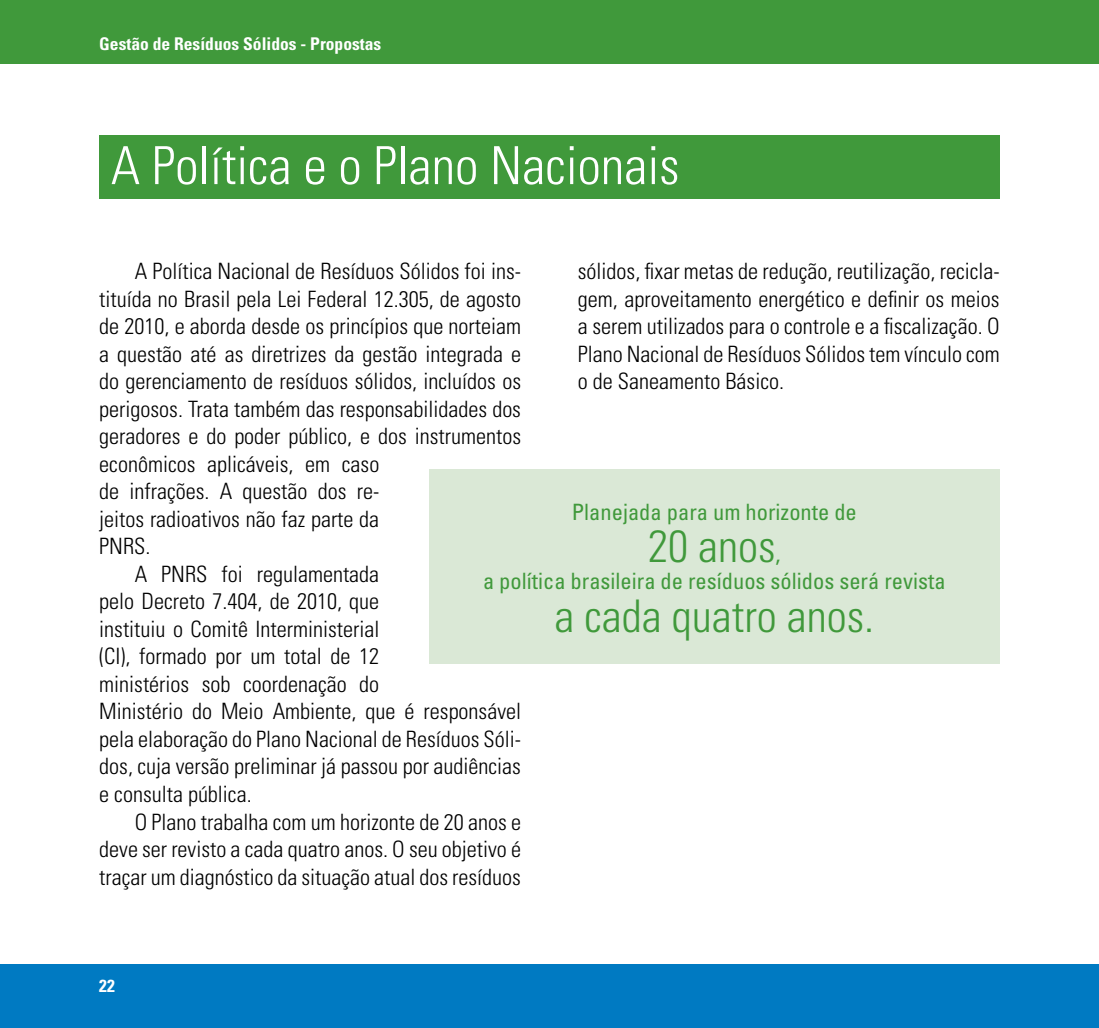
<style>
.page{position:relative;width:1099px;height:1028px;background:#fff}
.page>*{position:absolute;margin:0;border:0;box-sizing:border-box;transform-origin:0 0}
.t1{font:300 condensed 52.5px "Univers";color:#fff}
.TXT_Graf{font:300 condensed 45px "Univers";color:#40993b}
.Txt{font:300 condensed 22.5px/27.5px "Univers";color:#000;text-align:justify}
.TXT_Graf-2{font:condensed 22.5px "Univers";color:#40993b}
.t2{font:700 condensed 17.5px "Univers";color:#fff}
.s1{font-weight:400;font-size:22.5px}
</style>
<div class="page">
<div style="left:0;top:964px;width:1098px;height:64px;background:#007ac2"></div>
<div style="left:0;top:0;width:1098px;height:64px;background:#40993b"></div>
<div style="left:99px;top:135px;width:900px;height:64px;background:#40993b"></div>
<div style="left:429px;top:469px;width:570px;height:195px;background:#dae8d6"></div>
<p class="t2" style="left:99px;top:33px;width:283px">Gestão de Resíduos Sólidos - Propostas</p>
<p class="t1" style="left:111px;top:134px;width:570px">A Política e o Plano Nacionais</p>
<p class="Txt" style="left:99px;top:257px;width:423px;text-align:left;text-indent:35px">A Política Nacional de Resíduos Sólidos foi ins&shy;tituída no Brasil pela Lei Federal 12.305, de agosto de 2010, e aborda desde os princípios que norteiam a questão até as diretrizes da gestão integrada e do gerenciamento de resíduos sólidos, incluídos os perigosos. Trata também das responsabilidades dos geradores e do poder público, e dos instrumentos econômicos aplicáveis, em caso<br>de infrações. A questão dos re-<br>jeitos radioativos não faz parte da<br>PNRS.</p>
<p class="Txt" style="left:99px;top:560px;width:423px;text-align:left;text-indent:35px">A PNRS foi regulamentada<br>pelo Decreto 7.404, de 2010, que<br>instituiu o Comitê Interministerial<br>(CI), formado por um total de 12<br>ministérios sob coordenação do<br>Ministério do Meio Ambiente, que é responsável pela elaboração do Plano Nacional de Resíduos Sóli&shy;dos, cuja versão preliminar já passou por audiências e consulta pública.</p>
<p class="Txt" style="left:99px;top:807px;width:423px;text-indent:35px">O Plano trabalha com um horizonte de 20 anos e deve ser revisto a cada quatro anos. O seu objetivo é traçar um diagnóstico da situação atual dos resíduos</p>
<p class="Txt" style="left:578px;top:257px;width:423px">sólidos, fixar metas de redução, reutilização, recicla&shy;gem, aproveitamento energético e definir os meios a serem utilizados para o controle e a fiscalização. O Plano Nacional de Resíduos Sólidos tem vínculo com o de Saneamento Básico.</p>
<p class="TXT_Graf-2" style="left:571px;top:497px;width:286px">Planejada para um horizonte de</p>
<p class="TXT_Graf" style="left:648px;top:519px;width:134px">20 anos<span class="s1">,</span></p>
<p class="TXT_Graf-2" style="left:483px;top:567px;width:464px">a política brasileira de resíduos sólidos será revista</p>
<p class="TXT_Graf" style="left:554px;top:589px;width:321px">a cada quatro anos.</p>
<p class="t2" style="left:99px;top:975px;width:17px">22</p>
</div>
